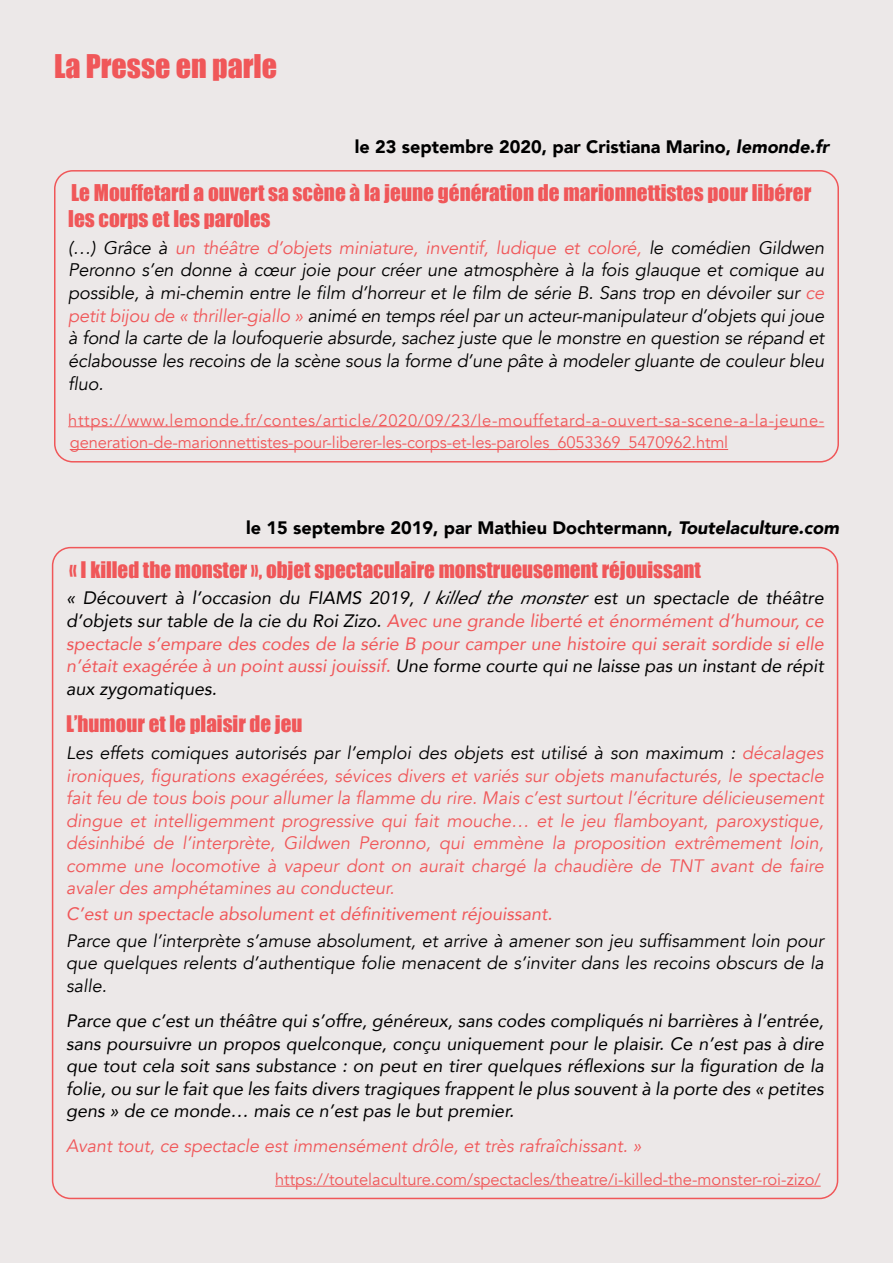
<style>
.page{position:relative;width:893px;height:1263px;background:#ece8e8}
.page>*{position:absolute;margin:0;border:0;box-sizing:border-box;transform-origin:0 0}
.t1{font:30px "Impact";color:#f05759}
.t2{font:21.15px/25.5px "Impact";color:#f05759}
.t3{font:21px "Impact";color:#f05759}
.t4{font:italic 18.15px/22.8px "Avenir";letter-spacing:-.01em;color:#000;text-align:justify}
.t5{font:italic 18px/22.5px "Avenir";color:#000;text-align:justify}
.t6{font:italic 18px/22.5px "Avenir";color:#f05759;text-align:justify}
.t7{font:italic 18px/22.5px "Avenir";color:#000;text-align:justify}
.t8{font:900 18px "Avenir";color:#000}
.t9{font:italic 18px "Avenir";color:#f05759}
.t10{font:16.5px/22.6px "Avenir";color:#f05759}
.s1{font-style:italic}
.s2{color:#f05759}
.s3{color:#000}
</style>
<div class="page">
<hr style="left:68px;top:426px;width:756px;height:1px;background:#f05759">
<hr style="left:70px;top:449px;width:658px;height:1px;background:#f05759">
<div style="left:54px;top:170px;width:785px;height:292px;border:2px solid #f05759;border-radius:18px"></div>
<hr style="left:275px;top:1186px;width:546px;height:1px;background:#f05759">
<h1 class="t1" style="left:54px;top:43px;width:225px">La Presse en parle</h1>
<p class="t8" style="left:355px;top:132px;width:476px">le 23 septembre 2020, par Cristiana Marino, <span class="s1">lemonde.fr</span></p>
<p class="t2" style="left:68px;top:179px;width:744px">Le Mouffetard a ouvert sa scène à la jeune génération de marionnettistes pour libérer les corps et les paroles</p>
<p class="t4" style="left:68px;top:236px;width:758px">(…) Grâce à <span class="s2">un théâtre d’objets miniature, inventif, ludique et coloré,</span> le comédien Gildwen Peronno s’en donne à cœur joie pour créer une atmosphère à la fois glauque et comique au possible, à mi-chemin entre le film d’horreur et le film de série B. Sans trop en dévoiler sur <span class="s2">ce petit bijou de « thriller-giallo »</span> animé en temps réel par un acteur-manipulateur d’objets qui joue à fond la carte de la loufoquerie absurde, sachez juste que le monstre en question se répand et éclabousse les recoins de la scène sous la forme d’une pâte à modeler gluante de couleur bleu fluo.</p>
<p class="t10" style="left:68px;top:409px;width:758px">https://www.lemonde.fr/contes/article/2020/09/23/le-mouffetard-a-ouvert-sa-scene-a-la-jeune&shy;generation-de-marionnettistes-pour-liberer-les-corps-et-les-paroles_6053369_5470962.html</p>
<p class="t8" style="left:246px;top:512px;width:594px">le 15 septembre 2019, par Mathieu Dochtermann, <span class="s1">Toutelaculture.com</span></p>
<p class="t3" style="left:69px;top:553px;width:633px">« I killed the monster », objet spectaculaire monstrueusement réjouissant</p>
<p class="t5" style="left:66px;top:587px;width:759px">« Découvert à l’occasion du FIAMS 2019, I killed the monster est un spectacle de théâtre d’objets sur table de la cie du Roi Zizo. <span class="s2">Avec une grande liberté et énormément d’humour, ce spectacle s’empare des codes de la série B pour camper une histoire qui serait sordide si elle n’était exagérée à un point aussi jouissif.</span> Une forme courte qui ne laisse pas un instant de répit aux zygomatiques.</p>
<p class="t3" style="left:66px;top:708px;width:238px">L’humour et le plaisir de jeu</p>
<p class="t6" style="left:66px;top:742px;width:759px"><span class="s3">Les effets comiques autorisés par l’emploi des objets est utilisé à son maximum :</span> décalages ironiques, figurations exagérées, sévices divers et variés sur objets manufacturés, le spectacle fait feu de tous bois pour allumer la flamme du rire. Mais c’est surtout l’écriture délicieusement dingue et intelligemment progressive qui fait mouche… et le jeu flamboyant, paroxystique, désinhibé de l’interprète, Gildwen Peronno, qui emmène la proposition extrêmement loin, comme une locomotive à vapeur dont on aurait chargé la chaudière de TNT avant de faire avaler des amphétamines au conducteur.</p>
<p class="t9" style="left:66px;top:903px;width:488px">C’est un spectacle absolument et définitivement réjouissant.</p>
<p class="t7" style="left:66px;top:930px;width:759px">Parce que l’interprète s’amuse absolument, et arrive à amener son jeu suffisamment loin pour que quelques relents d’authentique folie menacent de s’inviter dans les recoins obscurs de la salle.</p>
<p class="t5" style="left:66px;top:1009px;width:759px">Parce que c’est un théâtre qui s’offre, généreux, sans codes compliqués ni barrières à l’entrée, sans poursuivre un propos quelconque, conçu uniquement pour le plaisir. Ce n’est pas à dire que tout cela soit sans substance : on peut en tirer quelques réflexions sur la figuration de la folie, ou sur le fait que les faits divers tragiques frappent le plus souvent à la porte des « petites gens » de ce monde… mais ce n’est pas le but premier.</p>
<p class="t6" style="left:66px;top:1135px;width:577px">Avant tout, ce spectacle est immensément drôle, et très rafraîchissant. »</p>
<p class="t10" style="left:275px;top:1168px;width:547px">https://toutelaculture.com/spectacles/theatre/i-killed-the-monster-roi-zizo/</p>
</div>
